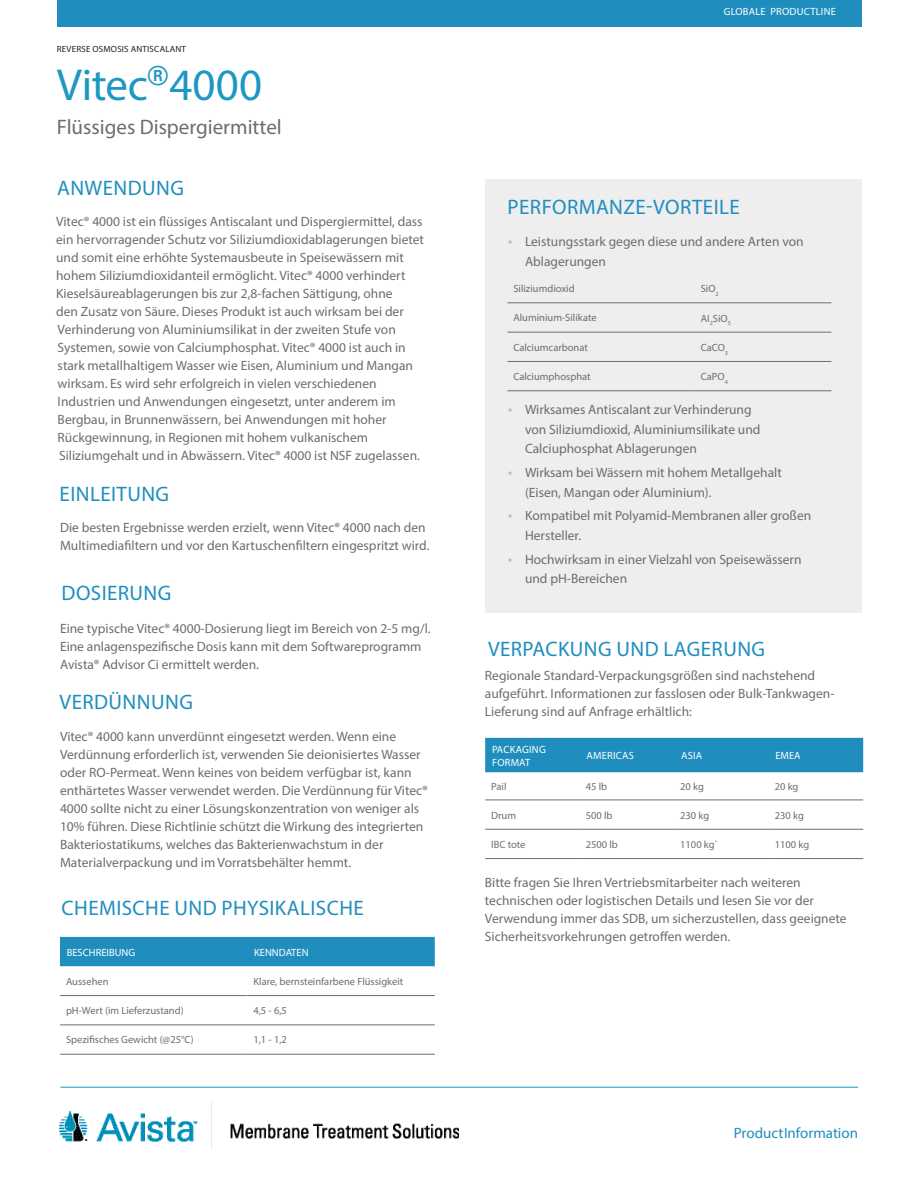
<style>
.page{position:relative;width:918px;height:1188px;background:#fff}
.page>*{position:absolute;margin:0;border:0;box-sizing:border-box;transform-origin:0 0}
.Headings{font:45px "Myriad Pro";color:#1d98c3}
.Smallprint_7_pt{font:21px "Myriad Pro";letter-spacing:.02em;color:#1f8ebe}
.Smallprint_7_pt-2{font:21px "Myriad Pro";color:#6c6d70}
.Headings-2{font:15px "Myriad Pro";color:#1f8ebe}
.t1{font:13.5px/18px "Myriad Pro";color:#6c6d70}
.Smallprint_7_pt-3{font:10.5px "Myriad Pro";color:#6c6d70}
.Smallprint_7_pt-4{font:10.5px/12.6px "Myriad Pro";letter-spacing:.02em;color:#fff}
.Smallprint_7_pt-5{font:10.5px "Myriad Pro";color:#fff}
.Smallprint_7_pt-6{font:9px "Myriad Pro";letter-spacing:.02em;color:#231f20}
.s1{font-size:15px;color:#98c5e4}
</style>
<div class="page">
<img style="left:60px;top:1102px;width:399px;height:48px">
<div style="left:57px;top:0;width:804px;height:27px;background:#1f8ebe"></div>
<hr style="left:60px;top:1087px;width:798px;height:1px;background:#1d98c3">
<div style="left:60px;top:937px;width:375px;height:29px;background:#1f8ebe"></div>
<hr style="left:60px;top:995px;width:187px;height:1px;background:#6c6d70">
<hr style="left:247px;top:995px;width:188px;height:1px;background:#6c6d70">
<hr style="left:60px;top:1025px;width:187px;height:1px;background:#6c6d70">
<hr style="left:247px;top:1025px;width:188px;height:1px;background:#6c6d70">
<hr style="left:60px;top:1054px;width:187px;height:1px;background:#6c6d70">
<hr style="left:247px;top:1054px;width:188px;height:1px;background:#6c6d70">
<div style="left:485px;top:738px;width:378px;height:34px;background:#1f8ebe"></div>
<hr style="left:485px;top:800px;width:95px;height:1px;background:#6c6d70">
<hr style="left:580px;top:800px;width:94px;height:1px;background:#6c6d70">
<hr style="left:674px;top:800px;width:95px;height:1px;background:#6c6d70">
<hr style="left:769px;top:800px;width:94px;height:1px;background:#6c6d70">
<hr style="left:485px;top:829px;width:95px;height:1px;background:#6c6d70">
<hr style="left:580px;top:829px;width:94px;height:1px;background:#6c6d70">
<hr style="left:674px;top:829px;width:95px;height:1px;background:#6c6d70">
<hr style="left:769px;top:829px;width:94px;height:1px;background:#6c6d70">
<hr style="left:485px;top:858px;width:95px;height:1px;background:#6c6d70">
<hr style="left:580px;top:858px;width:94px;height:1px;background:#6c6d70">
<hr style="left:674px;top:858px;width:95px;height:1px;background:#6c6d70">
<hr style="left:769px;top:858px;width:94px;height:1px;background:#6c6d70">
<div style="left:485px;top:179px;width:376px;height:434px;background:#eeeeef"></div>
<hr style="left:507px;top:303px;width:188px;height:1px;background:#6c6d70">
<hr style="left:695px;top:303px;width:136px;height:1px;background:#6c6d70">
<hr style="left:507px;top:332px;width:188px;height:1px;background:#6c6d70">
<hr style="left:695px;top:332px;width:136px;height:1px;background:#6c6d70">
<hr style="left:507px;top:361px;width:188px;height:1px;background:#6c6d70">
<hr style="left:695px;top:361px;width:136px;height:1px;background:#6c6d70">
<hr style="left:507px;top:391px;width:188px;height:1px;background:#6c6d70">
<hr style="left:695px;top:391px;width:136px;height:1px;background:#6c6d70">
<p class="Smallprint_7_pt-6" style="left:57px;top:44px;width:131px">REVERSE OSMOSIS ANTISCALANT</p>
<p class="Headings" style="left:57px;top:57px;width:207px">Vitec<sup>®</sup>4000</p>
<p class="Smallprint_7_pt-2" style="left:57px;top:114px;width:227px">Flüssiges Dispergiermittel</p>
<p class="Smallprint_7_pt" style="left:57px;top:175px;width:128px">ANWENDUNG</p>
<p class="t1" style="left:56px;top:212px;width:369px">Vitec® 4000 ist ein flüssiges Antiscalant und Dispergiermittel, dass ein hervorragender Schutz vor Siliziumdioxidablagerungen bietet und somit eine erhöhte Systemausbeute in Speisewässern mit hohem Siliziumdioxidanteil ermöglicht. Vitec® 4000 verhindert Kieselsäureablagerungen bis zur 2,8-fachen Sättigung, ohne<br>den Zusatz von Säure. Dieses Produkt ist auch wirksam bei der Verhinderung von Aluminiumsilikat in der zweiten Stufe von Systemen, sowie von Calciumphosphat. Vitec® 4000 ist auch in stark metallhaltigem Wasser wie Eisen, Aluminium und Mangan wirksam. Es wird sehr erfolgreich in vielen verschiedenen Industrien und Anwendungen eingesetzt, unter anderem im Bergbau, in Brunnenwässern, bei Anwendungen mit hoher Rückgewinnung, in Regionen mit hohem vulkanischem Siliziumgehalt und in Abwässern. Vitec® 4000 ist NSF zugelassen.</p>
<p class="Smallprint_7_pt" style="left:60px;top:481px;width:111px">EINLEITUNG</p>
<p class="t1" style="left:60px;top:518px;width:371px">Die besten Ergebnisse werden erzielt, wenn Vitec® 4000 nach den<br>Multimediafiltern und vor den Kartuschenfiltern eingespritzt wird.</p>
<p class="Smallprint_7_pt" style="left:62px;top:580px;width:111px">DOSIERUNG</p>
<p class="t1" style="left:60px;top:620px;width:372px">Eine typische Vitec® 4000-Dosierung liegt im Bereich von 2-5 mg/l.<br>Eine anlagenspezifische Dosis kann mit dem Softwareprogramm<br>Avista® Advisor Ci ermittelt werden.</p>
<p class="Smallprint_7_pt" style="left:60px;top:689px;width:135px">VERDÜNNUNG</p>
<p class="t1" style="left:60px;top:727px;width:369px">Vitec® 4000 kann unverdünnt eingesetzt werden. Wenn eine Verdünnung erforderlich ist, verwenden Sie deionisiertes Wasser oder RO-Permeat. Wenn keines von beidem verfügbar ist, kann enthärtetes Wasser verwendet werden. Die Verdünnung für Vitec® 4000 sollte nicht zu einer Lösungskonzentration von weniger als 10% führen. Diese Richtlinie schützt die Wirkung des integrierten Bakteriostatikums, welches das Bakterienwachstum in der Materialverpackung und im Vorratsbehälter hemmt.</p>
<p class="Smallprint_7_pt" style="left:62px;top:895px;width:304px">CHEMISCHE UND PHYSIKALISCHE</p>
<p class="Smallprint_7_pt-5" style="left:67px;top:946px;width:70px">BESCHREIBUNG</p>
<p class="Smallprint_7_pt-5" style="left:254px;top:946px;width:56px">KENNDATEN</p>
<p class="Smallprint_7_pt-3" style="left:66px;top:975px;width:44px">Aussehen</p>
<p class="Smallprint_7_pt-3" style="left:253px;top:975px;width:151px">Klare, bernsteinfarbene Flüssigkeit</p>
<p class="Smallprint_7_pt-3" style="left:66px;top:1004px;width:119px">pH-Wert (im Lieferzustand)</p>
<p class="Smallprint_7_pt-3" style="left:253px;top:1004px;width:35px">4,5 - 6,5</p>
<p class="Smallprint_7_pt-3" style="left:66px;top:1033px;width:129px">Spezifisches Gewicht (@25°C)</p>
<p class="Smallprint_7_pt-3" style="left:253px;top:1033px;width:35px">1,1 - 1,2</p>
<p class="Smallprint_7_pt-4" style="left:724px;top:5px;width:114px">GLOBALE PRODUCTLINE</p>
<p class="Smallprint_7_pt" style="left:508px;top:194px;width:234px">PERFORMANZE-VORTEILE</p>
<p class="t1" style="left:525px;top:232px;width:280px;line-height:19.5px;text-indent:-17px"><span class="s1">•</span> Leistungsstark gegen diese und andere Arten von<br>Ablagerungen</p>
<p class="Smallprint_7_pt-3" style="left:513px;top:282px;width:63px">Siliziumdioxid</p>
<p class="Smallprint_7_pt-3" style="left:701px;top:282px;width:20px">SiO<sub>2</sub></p>
<p class="Smallprint_7_pt-3" style="left:513px;top:311px;width:85px">Aluminium-Silikate</p>
<p class="Smallprint_7_pt-3" style="left:701px;top:312px;width:32px">AI<sub>2</sub>SiO<sub>5</sub></p>
<p class="Smallprint_7_pt-3" style="left:513px;top:341px;width:76px">Calciumcarbonat</p>
<p class="Smallprint_7_pt-3" style="left:701px;top:341px;width:29px">CaCO<sub>3</sub></p>
<p class="Smallprint_7_pt-3" style="left:513px;top:370px;width:79px">Calciumphosphat</p>
<p class="Smallprint_7_pt-3" style="left:701px;top:370px;width:29px">CaPO<sub>4</sub></p>
<p class="t1" style="left:525px;top:400px;width:237px;line-height:19.5px;text-indent:-17px"><span class="s1">•</span> Wirksames Antiscalant zur Verhinderung von Siliziumdioxid, Aluminiumsilikate und<br>Calciuphosphat Ablagerungen</p>
<p class="t1" style="left:525px;top:463px;width:258px;line-height:19.5px;text-indent:-17px"><span class="s1">•</span> Wirksam bei Wässern mit hohem Metallgehalt (Eisen, Mangan oder Aluminium).</p>
<p class="t1" style="left:525px;top:506px;width:288px;line-height:19.5px;text-indent:-17px"><span class="s1">•</span> Kompatibel mit Polyamid-Membranen aller großen<br>Hersteller.</p>
<p class="t1" style="left:525px;top:549px;width:278px;line-height:19.5px;text-indent:-17px"><span class="s1">•</span> Hochwirksam in einer Vielzahl von Speisewässern und pH-Bereichen</p>
<p class="Smallprint_7_pt" style="left:488px;top:636px;width:279px">VERPACKUNG UND LAGERUNG</p>
<p class="t1" style="left:485px;top:667px;width:351px">Regionale Standard-Verpackungsgrößen sind nachstehend aufgeführt. Informationen zur fasslosen oder Bulk-Tankwagen-<br>Lieferung sind auf Anfrage erhältlich:</p>
<p class="Smallprint_7_pt-4" style="left:492px;top:743px;width:55px">PACKAGING<br>FORMAT</p>
<p class="Smallprint_7_pt-4" style="left:587px;top:749px;width:49px">AMERICAS</p>
<p class="Smallprint_7_pt-4" style="left:681px;top:749px;width:23px">ASIA</p>
<p class="Smallprint_7_pt-4" style="left:775px;top:749px;width:27px">EMEA</p>
<p class="Smallprint_7_pt-3" style="left:491px;top:780px;width:17px">Pail</p>
<p class="Smallprint_7_pt-3" style="left:586px;top:780px;width:23px">45 lb</p>
<p class="Smallprint_7_pt-3" style="left:680px;top:780px;width:25px">20 kg</p>
<p class="Smallprint_7_pt-3" style="left:775px;top:780px;width:25px">20 kg</p>
<p class="Smallprint_7_pt-3" style="left:491px;top:809px;width:26px">Drum</p>
<p class="Smallprint_7_pt-3" style="left:586px;top:809px;width:28px">500 lb</p>
<p class="Smallprint_7_pt-3" style="left:680px;top:809px;width:31px">230 kg</p>
<p class="Smallprint_7_pt-3" style="left:775px;top:809px;width:31px">230 kg</p>
<p class="Smallprint_7_pt-3" style="left:491px;top:838px;width:36px">IBC tote</p>
<p class="Smallprint_7_pt-3" style="left:586px;top:838px;width:34px">2500 lb</p>
<p class="Smallprint_7_pt-3" style="left:680px;top:838px;width:39px">1100 kg`</p>
<p class="Smallprint_7_pt-3" style="left:775px;top:838px;width:36px">1100 kg</p>
<p class="t1" style="left:485px;top:873px;width:363px">Bitte fragen Sie Ihren Vertriebsmitarbeiter nach weiteren technischen oder logistischen Details und lesen Sie vor der Verwendung immer das SDB, um sicherzustellen, dass geeignete Sicherheitsvorkehrungen getroffen werden.</p>
<p class="Headings-2" style="left:734px;top:1123px;width:126px">Product Information</p>
</div>
